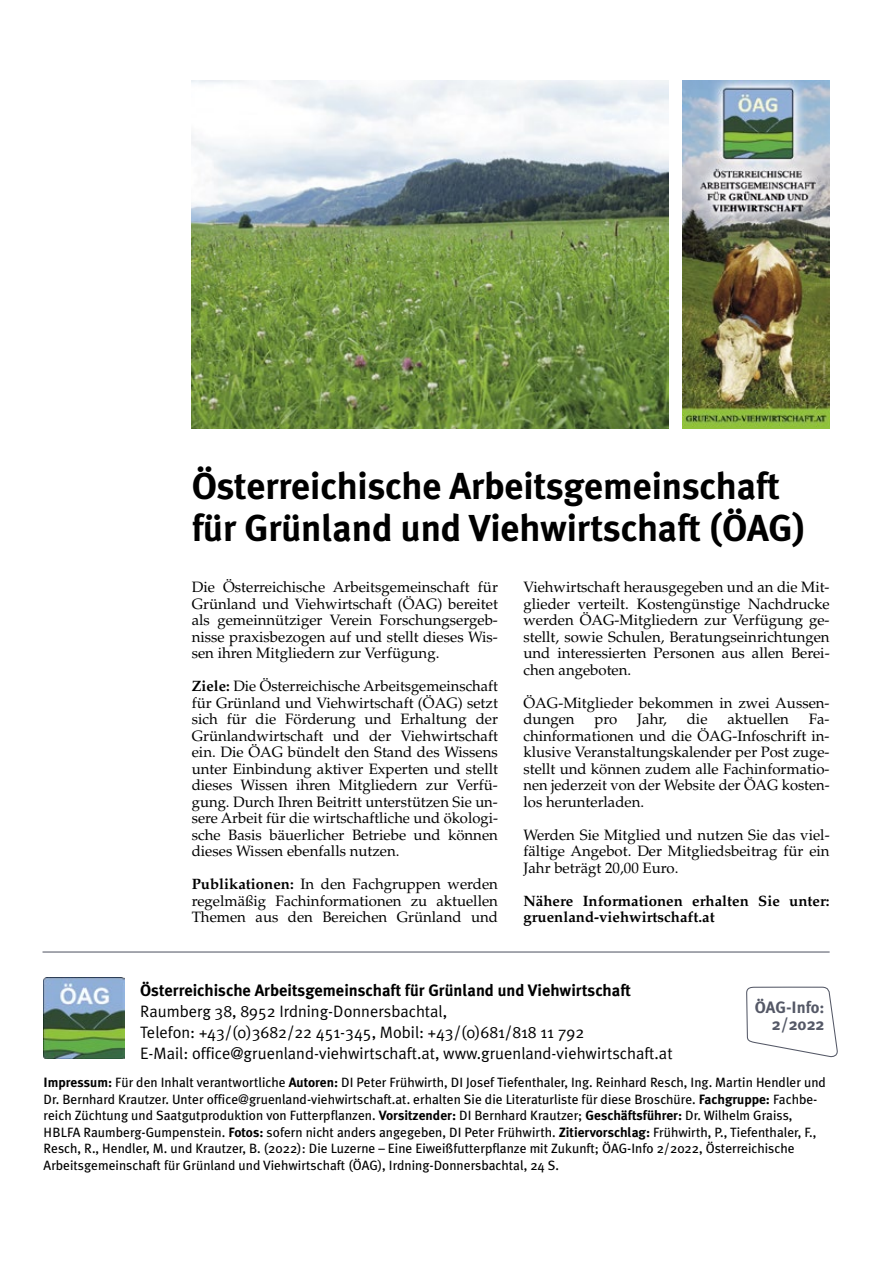
<style>
.page{position:relative;width:893px;height:1263px;background:#fff}
.page>*{position:absolute;margin:0;border:0;box-sizing:border-box;transform-origin:0 0}
.t1{font:700 37.5px/42px "Meta Plus";letter-spacing:-.005em;color:#000}
.t2{font:16.5px/21px "Meta Plus";color:#000}
.t3{font:700 16.5px "Meta Plus";color:#000}
.t4{font:700 16.5px/16.5px "Meta Plus";color:#545866;text-align:right}
.t5{font:15px/16.5px "Palatino LT Std";color:#000;text-align:justify}
.t6{font:700 15px/16.5px "Palatino LT Std";color:#000}
.t7{font:13.5px/16.5px "Meta Plus";color:#000}
.s1{font-weight:700}
</style>
<div class="page">
<img style="left:43px;top:977px;width:82px;height:81px">
<svg style="left:746px;top:986px;width:92px;height:72px"></svg>
<hr style="left:43px;top:951px;width:787px;height:1px;background:#545866">
<img style="left:191px;top:81px;width:477px;height:347px">
<img style="left:682px;top:81px;width:147px;height:347px">
<h1 class="t1" style="left:192px;top:465px;width:615px">Österreichische Arbeitsgemeinschaft für Grünland und Viehwirtschaft (ÖAG)</h1>
<p class="t5" style="left:192px;top:579px;width:308px">Die Österreichische Arbeitsgemeinschaft für Grünland und Viehwirtschaft (ÖAG) bereitet als gemeinnütziger Verein Forschungsergeb&shy;nisse praxisbezogen auf und stellt dieses Wis&shy;sen ihren Mitgliedern zur Verfügung.</p>
<p class="t5" style="left:192px;top:678px;width:308px"><span class="s1">Ziele:</span> Die Österreichische Arbeitsgemeinschaft für Grünland und Viehwirtschaft (ÖAG) setzt sich für die Förderung und Erhaltung der Grünlandwirtschaft und der Viehwirtschaft ein. Die ÖAG bündelt den Stand des Wissens unter Einbindung aktiver Experten und stellt dieses Wissen ihren Mitgliedern zur Verfü&shy;gung. Durch Ihren Beitritt unterstützen Sie un&shy;sere Arbeit für die wirtschaftliche und ökologi&shy;sche Basis bäuerlicher Betriebe und können dieses Wissen ebenfalls nutzen.</p>
<p class="t5" style="left:192px;top:876px;width:308px"><span class="s1">Publikationen:</span> In den Fachgruppen werden regelmäßig Fachinformationen zu aktuellen Themen aus den Bereichen Grünland und</p>
<p class="t5" style="left:523px;top:579px;width:308px">Viehwirtschaft herausgegeben und an die Mit&shy;glieder verteilt. Kostengünstige Nachdrucke werden ÖAG-Mitgliedern zur Verfügung ge&shy;stellt, sowie Schulen, Beratungseinrichtungen und interessierten Personen aus allen Berei&shy;chen angeboten.</p>
<p class="t5" style="left:523px;top:695px;width:308px">ÖAG-Mitglieder bekommen in zwei Aussen&shy;dungen</p>
<p class="t5" style="left:594px;top:711px;width:24px">pro</p>
<p class="t5" style="left:637px;top:711px;width:31px">Jahr,</p>
<p class="t5" style="left:687px;top:711px;width:22px">die</p>
<p class="t5" style="left:727px;top:711px;width:63px">aktuellen</p>
<p class="t5" style="left:523px;top:711px;width:308px;text-indent:285px">Fa&shy;chinformationen und die ÖAG-Infoschrift in&shy;klusive Veranstaltungskalender per Post zuge&shy;stellt und können zudem alle Fachinformatio&shy;nen jederzeit von der Website der ÖAG kosten&shy;los herunterladen.</p>
<p class="t5" style="left:523px;top:827px;width:308px">Werden Sie Mitglied und nutzen Sie das viel&shy;fältige Angebot. Der Mitgliedsbeitrag für ein Jahr beträgt 20,00 Euro.</p>
<p class="t6" style="left:523px;top:893px;width:308px">Nähere Informationen erhalten Sie unter: gruenland-viehwirtschaft.at</p>
<p class="t3" style="left:140px;top:981px;width:492px">Österreichische Arbeitsgemeinschaft für Grünland und Viehwirtschaft</p>
<p class="t2" style="left:140px;top:1000px;width:534px">Raumberg 38, 8952 Irdning-Donnersbachtal,<br>Telefon: +43/(0)3682/22 451-345, Mobil: +43/(0)681/818 11 792<br>E-Mail: office@gruenland-viehwirtschaft.at, www.gruenland-viehwirtschaft.at</p>
<p class="t4" style="left:755px;top:999px;width:71px">ÖAG-Info:<br>2/2022</p>
<p class="t7" style="left:44px;top:1074px;width:784px"><span class="s1">Impressum:</span> Für den Inhalt verantwortliche <span class="s1">Autoren:</span> DI Peter Frühwirth, DI Josef Tiefenthaler, Ing. Reinhard Resch, Ing. Martin Hendler und Dr. Bernhard Krautzer. Unter office@gruenland-viehwirtschaft.at. erhalten Sie die Literaturliste für diese Broschüre. <span class="s1">Fachgruppe:</span> Fachbe&shy;reich Züchtung und Saatgutproduktion von Futterpflanzen. <span class="s1">Vorsitzender:</span> DI Bernhard Krautzer; <span class="s1">Geschäftsführer:</span> Dr. Wilhelm Graiss, HBLFA Raumberg-Gumpenstein. <span class="s1">Fotos:</span> sofern nicht anders angegeben, DI Peter Frühwirth. <span class="s1">Zitiervorschlag:</span> Frühwirth, P., Tiefenthaler, F., Resch, R., Hendler, M. und Krautzer, B. (2022): Die Luzerne – Eine Eiweißfutterpflanze mit Zukunft; ÖAG-Info 2/2022, Österreichische Arbeitsgemeinschaft für Grünland und Viehwirtschaft (ÖAG), Irdning-Donnersbachtal, 24 S.</p>
</div>
